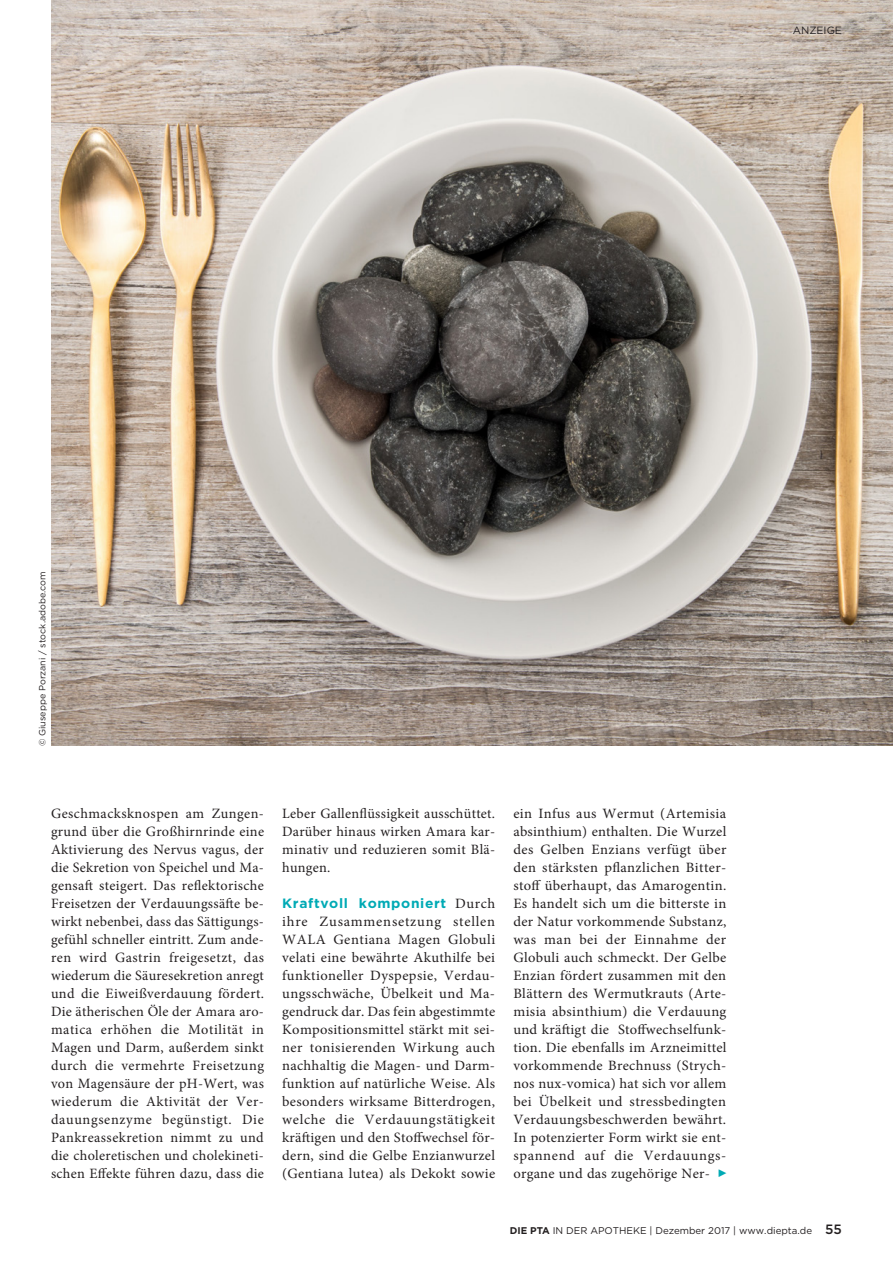
<style>
.page{position:relative;width:893px;height:1263px;background:#fff}
.page>*{position:absolute;margin:0;border:0;box-sizing:border-box;transform-origin:0 0}
.t1{font:14.25px/18px "Minion Pro";letter-spacing:.02em;color:#231f20;text-align:justify}
.t2{font:700 13.5px "Gotham";letter-spacing:.045em;color:#00aab5}
.t3{font:10.5px "Gotham";color:#231f20}
.t4{font:9.75px "Gotham";color:#231f20}
.t5{font:9px "Gotham";color:#231f20}
.s1{font-family:"Minion Pro";font-weight:400;font-size:14.25px;color:#231f20}
.s2{font-weight:700}
.s3{font-weight:500;font-size:13.5px}
</style>
<div class="page">
<img style="left:51px;top:0;width:842px;height:745px">
<p class="t3" style="left:793px;top:23px;width:51px">ANZEIGE</p>
<p class="t5" style="left:37px;top:746px;width:176px;rotate:-90deg">© Giuseppe Porzani / stock.adobe.com</p>
<p class="t1" style="left:51px;top:805px;width:215px;text-align:left">Geschmacksknospen am Zungen&shy;grund über die Großhirnrinde eine Aktivierung des Nervus vagus, der die Sekretion von Speichel und Ma&shy;gensaft steigert. Das reflektorische Freisetzen der Verdauungssäfte be&shy;wirkt nebenbei, dass das Sättigungs&shy;gefühl schneller eintritt. Zum ande&shy;ren wird Gastrin freigesetzt, das wiederum die Säuresekretion anregt und die Eiweißverdauung fördert.<br>Die ätherischen Öle der Amara aro&shy;matica erhöhen die Motilität in Magen und Darm, außerdem sinkt durch die vermehrte Freisetzung von Magensäure der pH-Wert, was wiederum die Aktivität der Ver&shy;dauungsenzyme begünstigt. Die Pankreassekretion nimmt zu und die choleretischen und cholekineti&shy;schen Effekte führen dazu, dass die</p>
<p class="t1" style="left:282px;top:805px;width:215px">Leber Gallenflüssigkeit ausschüttet.<br>Darüber hinaus wirken Amara kar&shy;minativ und reduzieren somit Blä&shy;hungen.</p>
<p class="t2" style="left:282px;top:894px;width:214px">Kraftvoll komponiert <span class="s1">Durch</span></p>
<p class="t1" style="left:282px;top:913px;width:215px">ihre Zusammensetzung stellen WALA Gentiana Magen Globuli velati eine bewährte Akuthilfe bei funktioneller Dyspepsie, Verdau&shy;ungsschwäche, Übelkeit und Ma&shy;gendruck dar. Das fein abgestimmte Kompositionsmittel stärkt mit sei&shy;ner tonisierenden Wirkung auch nachhaltig die Magen- und Darm&shy;funktion auf natürliche Weise. Als besonders wirksame Bitterdrogen, welche die Verdauungstätigkeit kräftigen und den Stoffwechsel för&shy;dern, sind die Gelbe Enzianwurzel (Gentiana lutea) als Dekokt sowie</p>
<p class="t1" style="left:513px;top:805px;width:215px">ein Infus aus Wermut (Artemisia absinthium) enthalten. Die Wurzel des Gelben Enzians verfügt über den stärksten pflanzlichen Bitter&shy;stoff überhaupt, das Amarogentin.<br>Es handelt sich um die bitterste in der Natur vorkommende Substanz, was man bei der Einnahme der Globuli auch schmeckt. Der Gelbe Enzian fördert zusammen mit den Blättern des Wermutkrauts (Arte&shy;misia absinthium) die Verdauung und kräftigt die Stoffwechselfunk&shy;tion. Die ebenfalls im Arzneimittel vorkommende Brechnuss (Strych&shy;nos nux-vomica) hat sich vor allem bei Übelkeit und stressbedingten Verdauungsbeschwerden bewährt.<br>In potenzierter Form wirkt sie ent&shy;spannend auf die Verdauungs&shy;organe und das zugehörige Ner-</p>
<p class="t4" style="left:510px;top:1224px;width:334px"><span class="s2">DIE PTA</span> IN DER APOTHEKE | Dezember 2017 | www.diepta.de <span class="s3">55</span></p>
</div>
